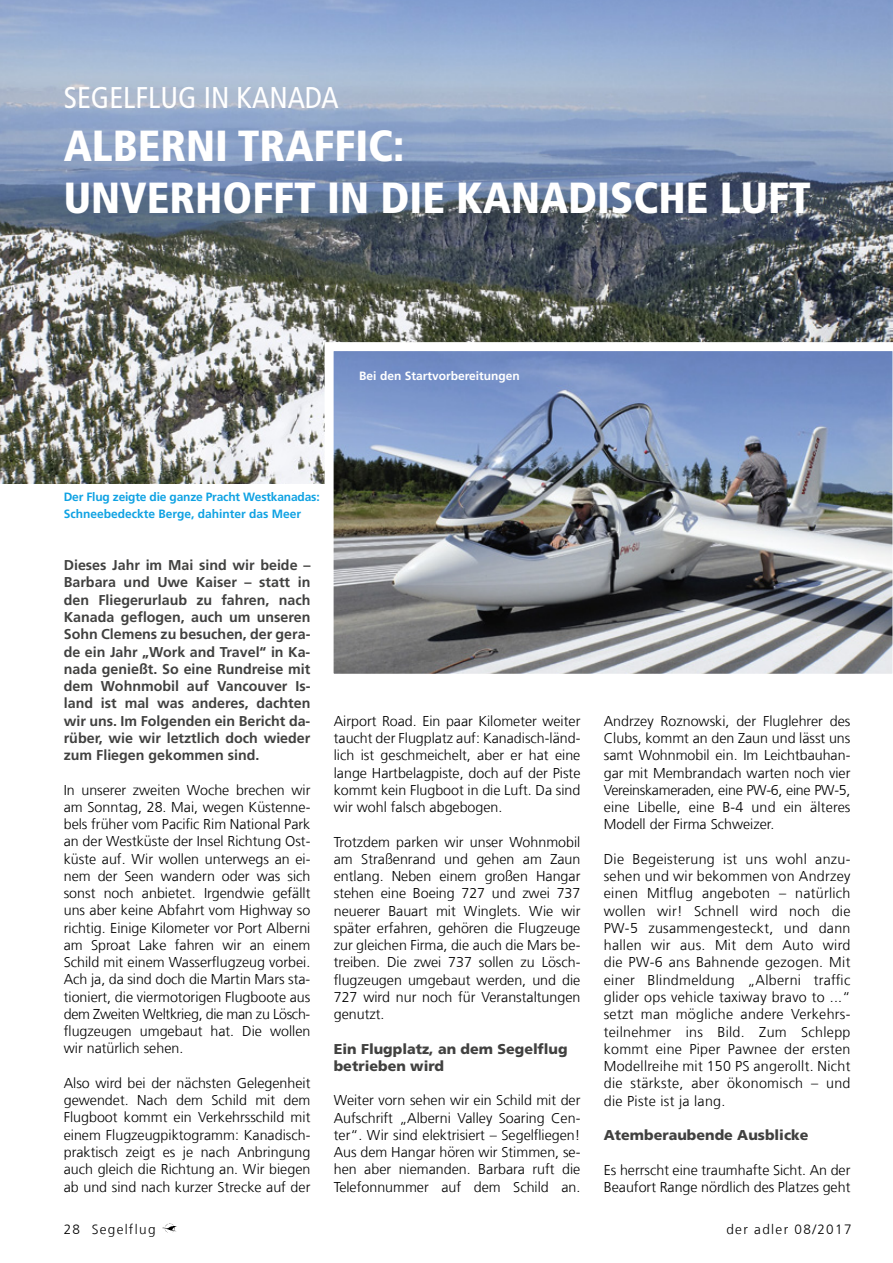
<style>
.page{position:relative;width:893px;height:1263px;background:#fff}
.page>*{position:absolute;margin:0;border:0;box-sizing:border-box;transform-origin:0 0}
.t1{font:900 condensed 43.5px/52.5px "Frutiger LT Com";color:#fff}
.t2{font:condensed 30px "Frutiger LT Com";color:#fff}
.t3{font:300 14.25px/17.2px "Frutiger LT Com";color:#000;text-align:justify}
.t4{font:700 14.25px/17.2px "Frutiger LT Com";color:#414140;text-align:justify}
.t5{font:900 14.25px/17.2px "Frutiger LT Com";color:#414140}
.t6{font:300 13.5px "Frutiger LT Com";letter-spacing:.1em;color:#000}
.t7{font:700 12px/17.2px "Frutiger LT Com";letter-spacing:-.015em;color:#0fa2e3}
.t8{font:700 12px "Frutiger LT Com";color:#fff}
</style>
<div class="page">
<img style="left:162px;top:1223px;width:15px;height:10px">
<img style="left:0;top:0;width:893px;height:484px">
<img style="left:320px;top:338px;width:573px;height:336px">
<h2 class="t2" style="left:64px;top:80px;width:277px">SEGELFLUG IN KANADA</h2>
<h1 class="t1" style="left:64px;top:119px;width:748px">ALBERNI TRAFFIC:<br>UNVERHOFFT IN DIE KANADISCHE LUFT</h1>
<p class="t8" style="left:359px;top:369px;width:162px">Bei den Startvorbereitungen</p>
<p class="t7" style="left:64px;top:488px;width:257px">Der Flug zeigte die ganze Pracht Westkanadas:<br>Schneebedeckte Berge, dahinter das Meer</p>
<p class="t4" style="left:64px;top:557px;width:248px">Dieses Jahr im Mai sind wir beide – Barbara und Uwe Kaiser – statt in den Fliegerurlaub zu fahren, nach Kanada geflogen, auch um unseren Sohn Clemens zu besuchen, der gera&shy;de ein Jahr „Work and Travel“ in Ka&shy;nada genießt. So eine Rundreise mit dem Wohnmobil auf Vancouver Is&shy;land ist mal was anderes, dachten wir uns. Im Folgenden ein Bericht da&shy;rüber, wie wir letztlich doch wieder zum Fliegen gekommen sind.</p>
<p class="t3" style="left:64px;top:781px;width:248px">In unserer zweiten Woche brechen wir am Sonntag, 28. Mai, wegen Küstenne&shy;bels früher vom Pacific Rim National Park an der Westküste der Insel Richtung Ost&shy;küste auf. Wir wollen unterwegs an ei&shy;nem der Seen wandern oder was sich sonst noch anbietet. Irgendwie gefällt uns aber keine Abfahrt vom Highway so richtig. Einige Kilometer vor Port Alberni am Sproat Lake fahren wir an einem Schild mit einem Wasserflugzeug vorbei.<br>Ach ja, da sind doch die Martin Mars sta&shy;tioniert, die viermotorigen Flugboote aus dem Zweiten Weltkrieg, die man zu Lösch&shy;flugzeugen umgebaut hat. Die wollen wir natürlich sehen.</p>
<p class="t3" style="left:64px;top:1074px;width:248px">Also wird bei der nächsten Gelegenheit gewendet. Nach dem Schild mit dem Flugboot kommt ein Verkehrsschild mit einem Flugzeugpiktogramm: Kanadisch&shy;praktisch zeigt es je nach Anbringung auch gleich die Richtung an. Wir biegen ab und sind nach kurzer Strecke auf der</p>
<p class="t3" style="left:334px;top:712px;width:248px">Airport Road. Ein paar Kilometer weiter taucht der Flugplatz auf: Kanadisch-länd&shy;lich ist geschmeichelt, aber er hat eine lange Hartbelagpiste, doch auf der Piste kommt kein Flugboot in die Luft. Da sind wir wohl falsch abgebogen.</p>
<p class="t3" style="left:334px;top:833px;width:248px">Trotzdem parken wir unser Wohnmobil am Straßenrand und gehen am Zaun entlang. Neben einem großen Hangar stehen eine Boeing 727 und zwei 737 neuerer Bauart mit Winglets. Wie wir später erfahren, gehören die Flugzeuge zur gleichen Firma, die auch die Mars be&shy;treiben. Die zwei 737 sollen zu Lösch&shy;flugzeugen umgebaut werden, und die 727 wird nur noch für Veranstaltungen genutzt.</p>
<p class="t5" style="left:334px;top:1040px;width:235px">Ein Flugplatz, an dem Segelflug betrieben wird</p>
<p class="t3" style="left:334px;top:1092px;width:248px">Weiter vorn sehen wir ein Schild mit der Aufschrift „Alberni Valley Soaring Cen&shy;ter“. Wir sind elektrisiert – Segelfliegen!<br>Aus dem Hangar hören wir Stimmen, se&shy;hen aber niemanden. Barbara ruft die Telefonnummer auf dem Schild an.</p>
<p class="t3" style="left:604px;top:712px;width:248px">Andrzey Roznowski, der Fluglehrer des Clubs, kommt an den Zaun und lässt uns samt Wohnmobil ein. Im Leichtbauhan&shy;gar mit Membrandach warten noch vier Vereinskameraden, eine PW-6, eine PW-5, eine Libelle, eine B-4 und ein älteres Modell der Firma Schweizer.</p>
<p class="t3" style="left:604px;top:850px;width:248px">Die Begeisterung ist uns wohl anzu&shy;sehen und wir bekommen von Andrzey einen Mitflug angeboten – natürlich wollen wir! Schnell wird noch die PW-5 zusammengesteckt, und dann hallen wir aus. Mit dem Auto wird die PW-6 ans Bahnende gezogen. Mit einer Blindmeldung „Alberni traffic glider ops vehicle taxiway bravo to ...“ setzt man mögliche andere Verkehrs&shy;teilnehmer ins Bild. Zum Schlepp kommt eine Piper Pawnee der ersten Modellreihe mit 150 PS angerollt. Nicht die stärkste, aber ökonomisch – und die Piste ist ja lang.</p>
<p class="t5" style="left:604px;top:1126px;width:206px">Atemberaubende Ausblicke</p>
<p class="t3" style="left:604px;top:1161px;width:248px">Es herrscht eine traumhafte Sicht. An der<br>Beaufort Range nördlich des Platzes geht</p>
<p class="t6" style="left:64px;top:1221px;width:93px">28 Segelflug</p>
<p class="t6" style="left:726px;top:1221px;width:127px">der adler 08/2017</p>
</div>
